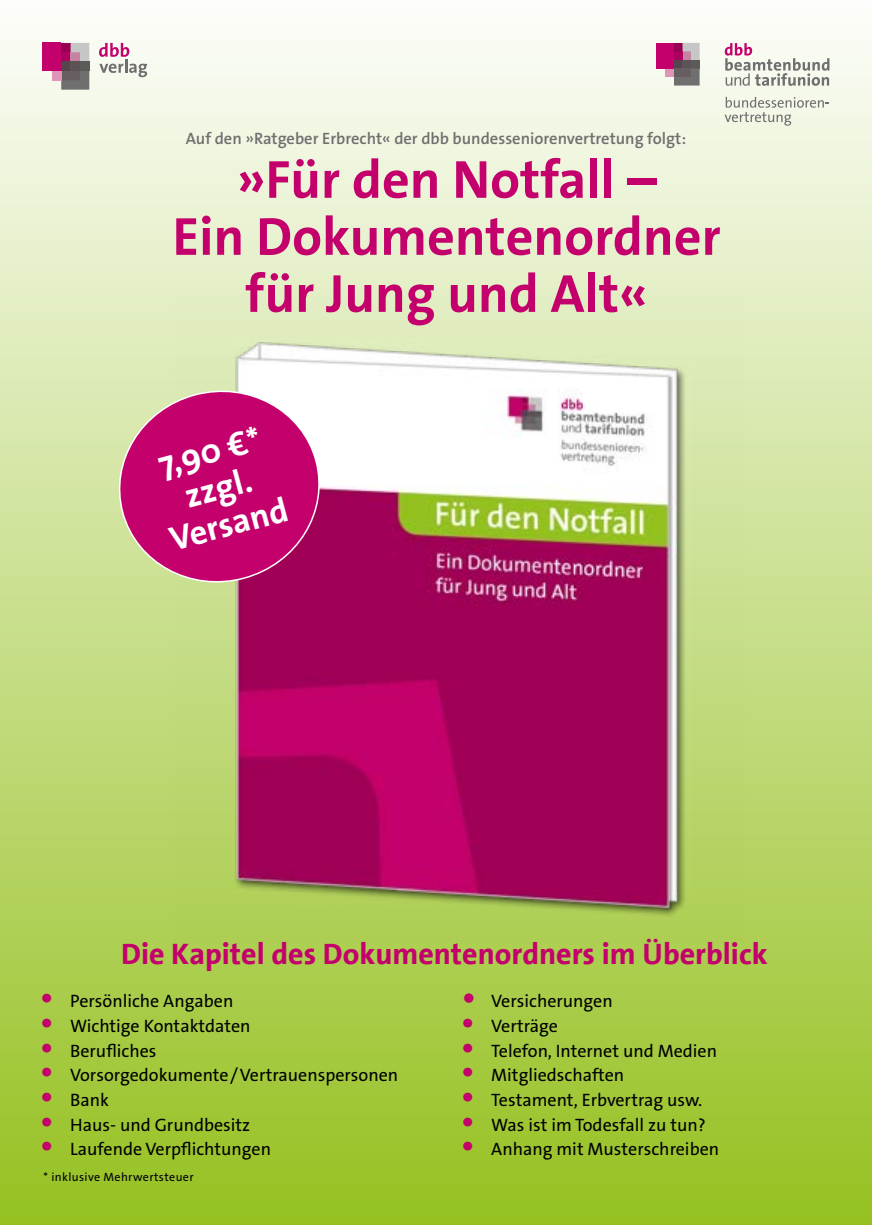
<style>
.page{position:relative;width:872px;height:1225px;background:#fff}
.page>*{position:absolute;margin:0;border:0;box-sizing:border-box;transform-origin:0 0}
.t1{font:700 54px/57px "The Sans Os F";color:#c3006b;text-align:center}
.t2{font:700 34.5px/37.5px "The Sans Os F";color:#fff;text-align:center}
.t3{font:700 30px "The Sans Office";color:#c3006b}
.t4{font:18px "The Sans Os F";color:#000}
.t5{font:600 16.5px "The Sans Os F";color:#706f6f}
.t6{font:12px "The Sans Os F";letter-spacing:.03em;color:#000}
.s1{font-weight:700;font-size:30px;color:#c3006b}
.s2{font-family:"The Sans Office";font-weight:700;font-size:30px;color:#c3006b}
</style>
<div class="page">
<div style="left:0;top:0;width:872px;height:1225px;background:linear-gradient(to bottom,#fdfdfb,#96c121)"></div>
<img style="left:175px;top:293px;width:570px;height:650px">
<svg style="left:724px;top:97px;width:105px;height:29px;background:#dce0d2"></svg>
<div style="left:665px;top:68px;width:9px;height:9px;background:#e094b7"></div>
<div style="left:674px;top:60px;width:8px;height:8px;background:#55454c"></div>
<div style="left:682px;top:60px;width:9px;height:8px;background:#5b5356"></div>
<div style="left:674px;top:51px;width:8px;height:9px;background:#ae005f"></div>
<div style="left:674px;top:43px;width:8px;height:8px;background:#980053"></div>
<div style="left:691px;top:60px;width:8px;height:8px;background:#5a5a59"></div>
<svg style="left:674px;top:68px;width:25px;height:18px"></svg>
<div style="left:657px;top:43px;width:17px;height:25px;background:#c3006b"></div>
<svg style="left:682px;top:43px;width:17px;height:17px"></svg>
<svg style="left:724px;top:43px;width:105px;height:43px"></svg>
<svg style="left:99px;top:43px;width:48px;height:34px"></svg>
<div style="left:43px;top:43px;width:18px;height:28px;background:#c3006b"></div>
<div style="left:61px;top:43px;width:10px;height:9px;background:#980053"></div>
<div style="left:61px;top:52px;width:10px;height:10px;background:#ae005f"></div>
<div style="left:61px;top:62px;width:10px;height:9px;background:#55454c"></div>
<svg style="left:71px;top:43px;width:18px;height:19px"></svg>
<div style="left:71px;top:62px;width:9px;height:9px;background:#5b5356"></div>
<div style="left:80px;top:62px;width:9px;height:9px;background:#5a5a59"></div>
<svg style="left:61px;top:71px;width:28px;height:19px"></svg>
<div style="left:52px;top:71px;width:9px;height:9px;background:#e094b7"></div>
<svg style="left:109px;top:381px;width:220px;height:211px;background:#c94783"></svg>
<p class="t5" style="left:186px;top:128px;width:502px">Auf den »Ratgeber Erbrecht« der dbb bundesseniorenvertretung folgt:</p>
<h1 class="t1" style="left:172px;top:151px;width:549px">»Für den Notfall –<br>Ein Dokumentenordner für Jung und Alt«</h1>
<h2 class="t2" style="left:146px;top:449px;width:123px;rotate:-15deg">7,90 €* zzgl.<br>Versand</h2>
<h3 class="t3" style="left:121px;top:937px;width:648px">Die Kapitel des Dokumentenordners im Überblick</h3>
<p class="t4" style="left:40px;top:989px;width:194px"><span class="s1">•</span> Persönliche Angaben</p>
<p class="t4" style="left:40px;top:1014px;width:212px"><span class="s1">•</span> Wichtige Kontaktdaten</p>
<p class="t4" style="left:40px;top:1039px;width:118px"><span class="s1">•</span> Berufliches</p>
<p class="t4" style="left:40px;top:1063px;width:359px"><span class="s1">•</span> Vorsorgedokumente / Vertrauenspersonen</p>
<p class="t4" style="left:40px;top:1088px;width:70px"><span class="s1">•</span> Bank</p>
<p class="t4" style="left:40px;top:1113px;width:211px"><span class="s1">•</span> Haus- und Grundbesitz</p>
<p class="t4" style="left:40px;top:1137px;width:232px"><span class="s1">•</span> Laufende Verpflichtungen</p>
<p class="t4" style="left:461px;top:989px;width:153px"><span class="s2">•</span> Versicherungen</p>
<p class="t4" style="left:461px;top:1014px;width:98px"><span class="s1">•</span> Verträge</p>
<p class="t4" style="left:461px;top:1039px;width:257px"><span class="s1">•</span> Telefon, Internet und Medien</p>
<p class="t4" style="left:461px;top:1063px;width:164px"><span class="s1">•</span> Mitgliedschaften</p>
<p class="t4" style="left:461px;top:1088px;width:242px"><span class="s1">•</span> Testament, Erbvertrag usw.</p>
<p class="t4" style="left:461px;top:1113px;width:246px"><span class="s1">•</span> Was ist im Todesfall zu tun?</p>
<p class="t4" style="left:461px;top:1137px;width:259px"><span class="s1">•</span> Anhang mit Musterschreiben</p>
<p class="t6" style="left:44px;top:1169px;width:152px">* inklusive Mehrwertsteuer</p>
</div>
